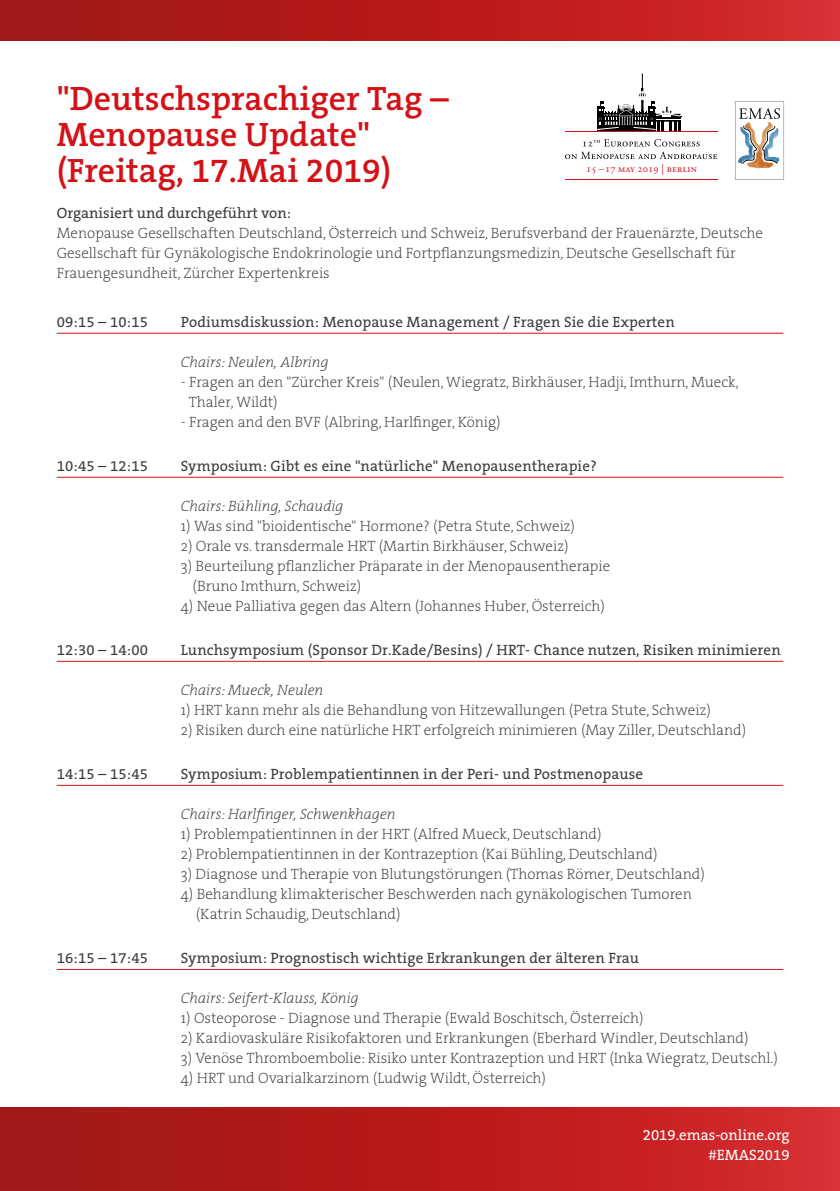
<style>
.page{position:relative;width:840px;height:1191px;background:#fff}
.page>*{position:absolute;margin:0;border:0;box-sizing:border-box;transform-origin:0 0}
.t1{font:600 34px/36px "The Serif B6";color:#d41116}
.t2{font:15px/20px "The Serif HP2 Ex Lig";color:#3c3c3b}
.t3{font:15px "The Serif B5 Plain";letter-spacing:.01em;color:#3c3c3b}
.t4{font:15px "The Serif HP2 Ex Lig IT";color:#3c3c3b}
.t5{font:15px/20px "The Serif B5 Plain";color:#fff;text-align:right}
.t6{font:10.8px "Adobe Garamond Pro";letter-spacing:.005em;color:#d51317}
</style>
<div class="page">
<hr style="left:57px;top:333px;width:725px;height:1px;background:#d51317">
<hr style="left:57px;top:477px;width:725px;height:1px;background:#d51317">
<hr style="left:57px;top:661px;width:725px;height:1px;background:#d51317">
<hr style="left:57px;top:785px;width:725px;height:1px;background:#d51317">
<hr style="left:57px;top:969px;width:725px;height:1px;background:#d51317">
<div style="left:0;top:1107px;width:839px;height:84px;background:linear-gradient(to right,#9d1410,#d6282b)"></div>
<div style="left:0;top:0;width:839px;height:41px;background:linear-gradient(to right,#9d1410,#d6282b)"></div>
<svg style="left:735px;top:101px;width:48px;height:79px"></svg>
<hr style="left:564px;top:179px;width:153px;height:1px;background:#d51317">
<svg style="left:583px;top:139px;width:116px;height:7px"></svg>
<svg style="left:565px;top:152px;width:151px;height:7px"></svg>
<svg style="left:597px;top:73px;width:84px;height:58px"></svg>
<hr style="left:564px;top:131px;width:153px;height:1px;background:#d51317">
<h1 class="t1" style="left:57px;top:82px;width:393px">"Deutschsprachiger Tag –<br>Menopause Update" (Freitag, 17.Mai 2019)</h1>
<p class="t3" style="left:57px;top:205px;width:236px">Organisiert und durchgeführt von:</p>
<p class="t2" style="left:57px;top:223px;width:707px">Menopause Gesellschaften Deutschland, Österreich und Schweiz, Berufsverband der Frauenärzte, Deutsche<br>Gesellschaft für Gynäkologische Endokrinologie und Fortpflanzungsmedizin, Deutsche Gesellschaft für<br>Frauengesundheit, Zürcher Expertenkreis</p>
<p class="t3" style="left:57px;top:314px;width:93px">09:15 – 10:15</p>
<p class="t3" style="left:181px;top:314px;width:495px">Podiumsdiskussion: Menopause Management / Fragen Sie die Experten</p>
<p class="t4" style="left:181px;top:352px;width:149px">Chairs: Neulen, Albring</p>
<p class="t2" style="left:189px;top:372px;width:551px;text-indent:-8px">- Fragen an den "Zürcher Kreis" (Neulen, Wiegratz, Birkhäuser, Hadji, Imthurn, Mueck,<br>Thaler, Wildt)</p>
<p class="t2" style="left:181px;top:412px;width:321px">- Fragen and den BVF (Albring, Harlfinger, König)</p>
<p class="t3" style="left:57px;top:458px;width:93px">10:45 – 12:15</p>
<p class="t3" style="left:181px;top:458px;width:417px">Symposium: Gibt es eine "natürliche" Menopausentherapie?</p>
<p class="t4" style="left:181px;top:496px;width:164px">Chairs: Bühling, Schaudig</p>
<p class="t2" style="left:181px;top:516px;width:395px">1) Was sind "bioidentische" Hormone? (Petra Stute, Schweiz)</p>
<p class="t2" style="left:181px;top:536px;width:389px">2) Orale vs. transdermale HRT (Martin Birkhäuser, Schweiz)</p>
<p class="t2" style="left:192px;top:556px;width:419px;text-indent:-12px">3) Beurteilung pflanzlicher Präparate in der Menopausentherapie (Bruno Imthurn, Schweiz)</p>
<p class="t2" style="left:181px;top:596px;width:425px">4) Neue Palliativa gegen das Altern (Johannes Huber, Österreich)</p>
<p class="t3" style="left:57px;top:642px;width:93px">12:30 – 14:00</p>
<p class="t3" style="left:181px;top:642px;width:601px">Lunchsymposium (Sponsor Dr.Kade/Besins) / HRT- Chance nutzen, Risiken minimieren</p>
<p class="t4" style="left:181px;top:680px;width:144px">Chairs: Mueck, Neulen</p>
<p class="t2" style="left:181px;top:700px;width:531px">1) HRT kann mehr als die Behandlung von Hitzewallungen (Petra Stute, Schweiz)</p>
<p class="t2" style="left:181px;top:720px;width:566px">2) Risiken durch eine natürliche HRT erfolgreich minimieren (May Ziller, Deutschland)</p>
<p class="t3" style="left:57px;top:766px;width:93px">14:15 – 15:45</p>
<p class="t3" style="left:181px;top:766px;width:463px">Symposium: Problempatientinnen in der Peri- und Postmenopause</p>
<p class="t4" style="left:181px;top:804px;width:216px">Chairs: Harlfinger, Schwenkhagen</p>
<p class="t2" style="left:181px;top:824px;width:422px">1) Problempatientinnen in der HRT (Alfred Mueck, Deutschland)</p>
<p class="t2" style="left:181px;top:844px;width:478px">2) Problempatientinnen in der Kontrazeption (Kai Bühling, Deutschland)</p>
<p class="t2" style="left:181px;top:864px;width:525px">3) Diagnose und Therapie von Blutungstörungen (Thomas Römer, Deutschland)</p>
<p class="t2" style="left:196px;top:884px;width:497px;text-indent:-15px">4) Behandlung klimakterischer Beschwerden nach gynäkologischen Tumoren (Katrin Schaudig, Deutschland)</p>
<p class="t3" style="left:57px;top:950px;width:93px">16:15 – 17:45</p>
<p class="t3" style="left:181px;top:950px;width:459px">Symposium: Prognostisch wichtige Erkrankungen der älteren Frau</p>
<p class="t4" style="left:181px;top:988px;width:179px">Chairs: Seifert-Klauss, König</p>
<p class="t2" style="left:181px;top:1008px;width:464px">1) Osteoporose - Diagnose und Therapie (Ewald Boschitsch, Österreich)</p>
<p class="t2" style="left:181px;top:1028px;width:568px">2) Kardiovaskuläre Risikofaktoren und Erkrankungen (Eberhard Windler, Deutschland)</p>
<p class="t2" style="left:181px;top:1048px;width:598px">3) Venöse Thromboembolie: Risiko unter Kontrazeption und HRT (Inka Wiegratz, Deutschl.)</p>
<p class="t2" style="left:181px;top:1068px;width:366px">4) HRT und Ovarialkarzinom (Ludwig Wildt, Österreich)</p>
<p class="t6" style="left:585px;top:162px;width:112px">15 –17 may 2019 | berlin</p>
<p class="t5" style="left:642px;top:1125px;width:148px">2019.emas-online.org #EMAS2019</p>
</div>
